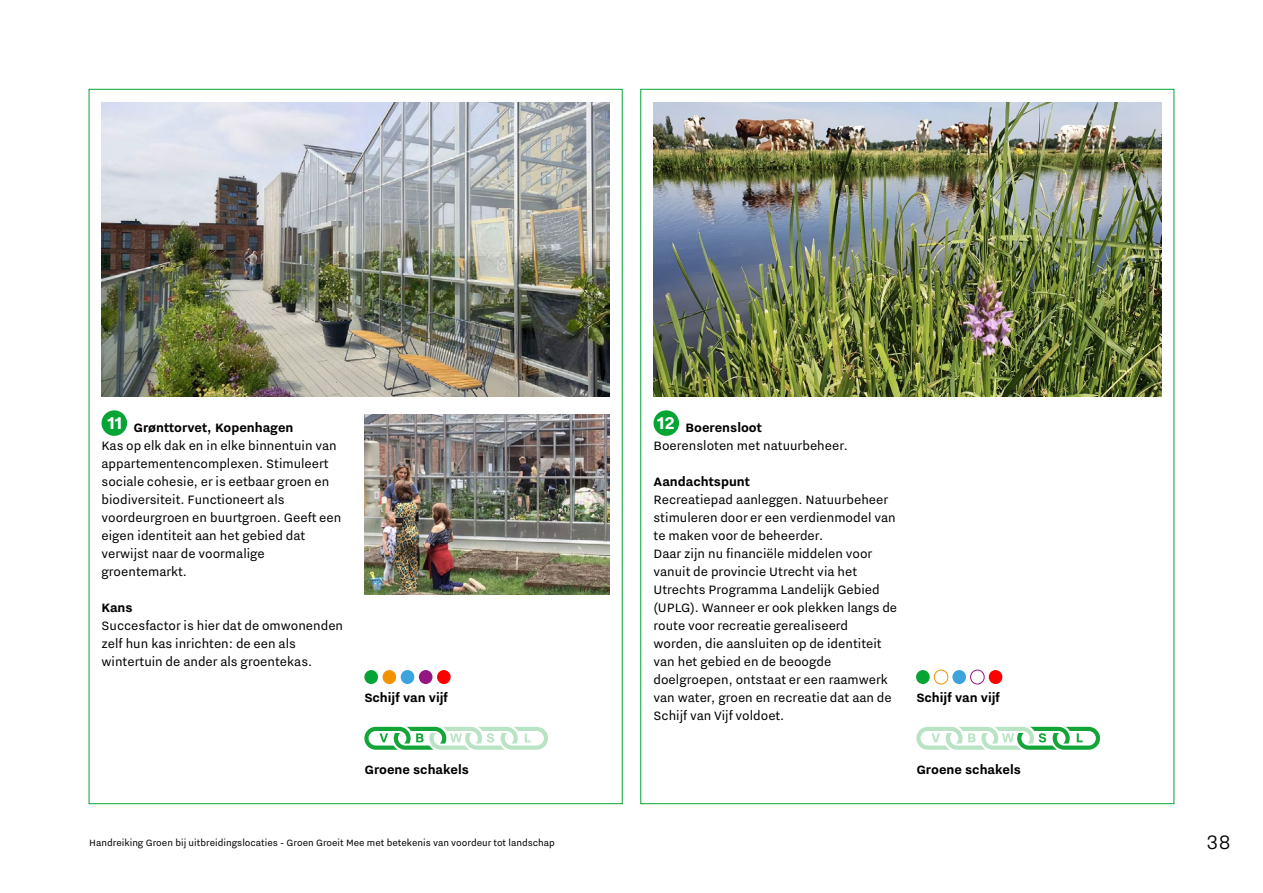
<style>
.page{position:relative;width:1263px;height:893px;background:#fff}
.page>*{position:absolute;margin:0;border:0;box-sizing:border-box;transform-origin:0 0}
.t1{font:300 24px "Nitti Utrecht";color:#000}
.plat{font:15px/18px "Nitti Utrecht";color:#000}
.Kopje_voorbeeld{font:700 15px "Nitti Utrecht";color:#000}
.H1-plat_kop{font:700 15px "Nitti Utrecht";color:#000}
.plat-2{font:700 15px "Nitti Utrecht";color:#000}
.t2{font:11.25px "Nitti Utrecht Regular 2";color:#000}
</style>
<div class="page">
<div style="left:102px;top:410px;width:25px;height:26px;background:#05a535;border-radius:50%"></div>
<img style="left:102px;top:102px;width:507px;height:294px">
<img style="left:364px;top:414px;width:245px;height:180px">
<svg style="left:364px;top:727px;width:184px;height:23px"></svg>
<div style="left:364px;top:670px;width:14px;height:14px;background:#05a535;border-radius:50%"></div>
<div style="left:382px;top:670px;width:14px;height:14px;background:#f39100;border-radius:50%"></div>
<div style="left:401px;top:670px;width:13px;height:14px;background:#3ca3dc;border-radius:50%"></div>
<div style="left:419px;top:670px;width:13px;height:14px;background:#941680;border-radius:50%"></div>
<div style="left:437px;top:670px;width:14px;height:14px;background:#f00;border-radius:50%"></div>
<div style="left:653px;top:410px;width:26px;height:26px;background:#05a535;border-radius:50%"></div>
<img style="left:653px;top:102px;width:508px;height:294px">
<svg style="left:916px;top:727px;width:184px;height:23px"></svg>
<div style="left:916px;top:670px;width:14px;height:14px;background:#05a535;border-radius:50%"></div>
<div style="left:934px;top:670px;width:14px;height:14px;border:1px solid #f39100;border-radius:50%"></div>
<div style="left:952px;top:670px;width:14px;height:14px;background:#3ca3dc;border-radius:50%"></div>
<div style="left:970px;top:670px;width:14px;height:14px;border:1px solid #941680;border-radius:50%"></div>
<div style="left:989px;top:670px;width:13px;height:14px;background:#f00;border-radius:50%"></div>
<h1 class="Kopje_voorbeeld" style="left:107px;top:419px;width:188px"><sup>11</sup> Grønttorvet, Kopenhagen</h1>
<p class="plat" style="left:102px;top:436px;width:241px">Kas op elk dak en in elke binnentuin van appartementencomplexen. Stimuleert sociale cohesie, er is eetbaar groen en biodiversiteit. Functioneert als voordeurgroen en buurtgroen. Geeft een eigen identiteit aan het gebied dat verwijst naar de voormalige groentemarkt.</p>
<p class="plat-2" style="left:102px;top:599px;width:33px">Kans</p>
<p class="plat" style="left:102px;top:616px;width:243px">Succesfactor is hier dat de omwonenden zelf hun kas inrichten: de een als wintertuin de ander als groentekas.</p>
<p class="Kopje_voorbeeld" style="left:364px;top:689px;width:85px">Schijf van vijf</p>
<p class="Kopje_voorbeeld" style="left:364px;top:761px;width:106px">Groene schakels</p>
<h1 class="Kopje_voorbeeld" style="left:657px;top:419px;width:106px"><sup>12</sup> Boerensloot</h1>
<p class="plat" style="left:653px;top:436px;width:196px">Boerensloten met natuurbeheer.</p>
<h1 class="H1-plat_kop" style="left:653px;top:473px;width:98px">Aandachtspunt</h1>
<p class="plat" style="left:653px;top:490px;width:244px">Recreatiepad aanleggen. Natuurbeheer stimuleren door er een verdienmodel van te maken voor de beheerder.</p>
<p class="plat" style="left:653px;top:544px;width:245px">Daar zijn nu financiële middelen voor vanuit de provincie Utrecht via het Utrechts Programma Landelijk Gebied (UPLG). Wanneer er ook plekken langs de route voor recreatie gerealiseerd worden, die aansluiten op de identiteit van het gebied en de beoogde doelgroepen, ontstaat er een raamwerk van water, groen en recreatie dat aan de Schijf van Vijf voldoet.</p>
<p class="Kopje_voorbeeld" style="left:916px;top:689px;width:85px">Schijf van vijf</p>
<p class="Kopje_voorbeeld" style="left:916px;top:761px;width:106px">Groene schakels</p>
<p class="t2" style="left:89px;top:837px;width:467px">Handreiking Groen bij uitbreidingslocaties - Groen Groeit Mee met betekenis van voordeur tot landschap</p>
<h1 class="t1" style="left:1206px;top:829px;width:26px">38</h1>
</div>
